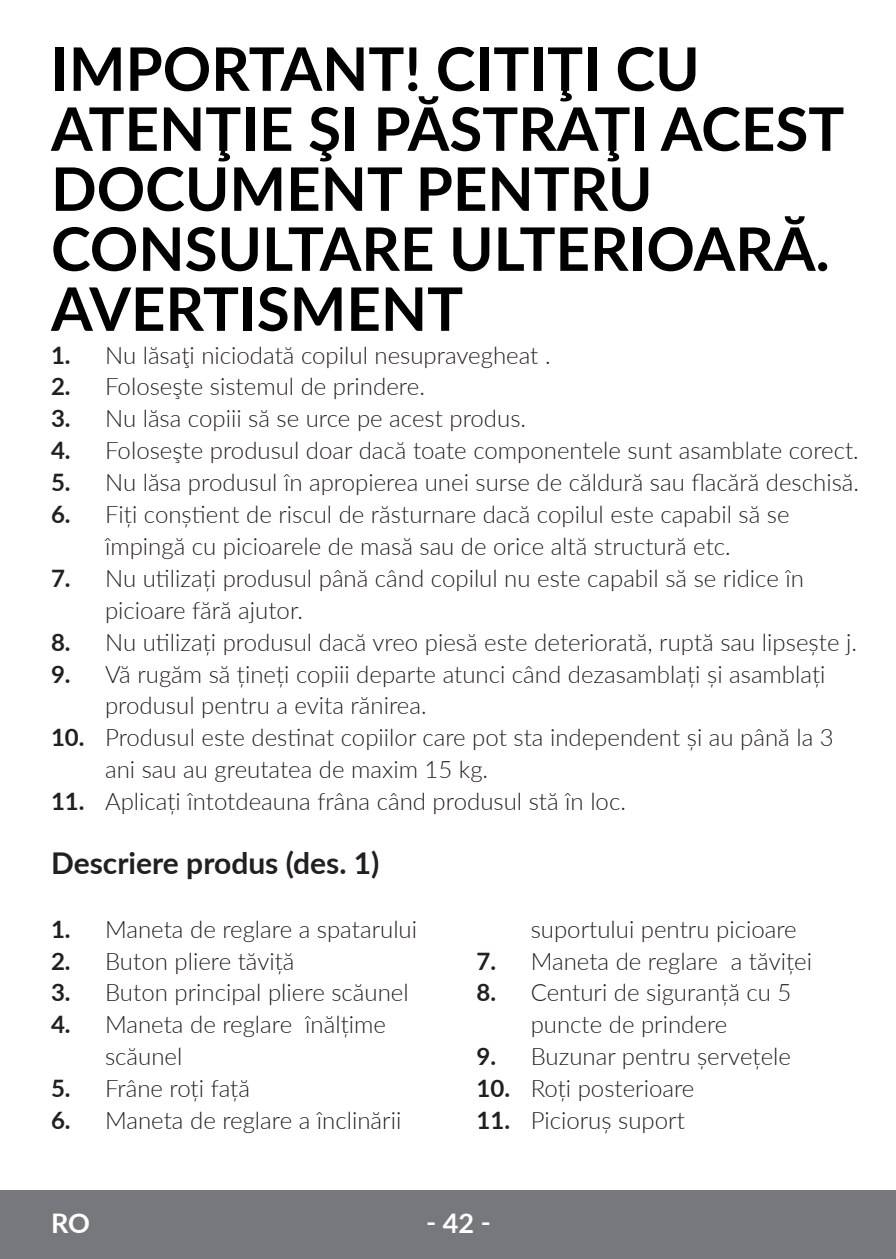
<style>
.page{position:relative;width:896px;height:1259px;background:#fff}
.page>*{position:absolute;margin:0;border:0;box-sizing:border-box;transform-origin:0 0}
.t1{font:700 60px/60px "Lato";color:#000}
.t2{font:700 30px "Lato";color:#231f20}
.t3{font:700 27px "Lato";color:#fff}
.t4{font:300 24px/31.8px "Lato";color:#231f20}
.s1{font-weight:700}
</style>
<div class="page">
<div style="left:0;top:1190px;width:895px;height:69px;background:#76787b"></div>
<h1 class="t1" style="left:51px;top:36px;width:794px">IMPORTANT! CITIŢI CU<br>ATENŢIE ŞI PĂSTRAŢI ACEST<br>DOCUMENT PENTRU<br>CONSULTARE ULTERIOARĂ.<br>AVERTISMENT</h1>
<p class="t4" style="left:51px;top:338px;width:501px"><span class="s1">1.</span> Nu lăsaţi niciodată copilul nesupravegheat .</p>
<p class="t4" style="left:51px;top:370px;width:375px"><span class="s1">2.</span> Foloseşte sistemul de prindere.</p>
<p class="t4" style="left:51px;top:402px;width:476px"><span class="s1">3.</span> Nu lăsa copiii să se urce pe acest produs.</p>
<p class="t4" style="left:51px;top:434px;width:809px"><span class="s1">4.</span> Foloseşte produsul doar dacă toate componentele sunt asamblate corect.</p>
<p class="t4" style="left:51px;top:466px;width:809px"><span class="s1">5.</span> Nu lăsa produsul în apropierea unei surse de căldură sau flacără deschisă.</p>
<p class="t4" style="left:51px;top:498px;width:740px;text-align:center"><span class="s1">6.</span> Fiți conștient de riscul de răsturnare dacă copilul este capabil să se împingă cu picioarele de masă sau de orice altă structură etc.</p>
<p class="t4" style="left:105px;top:561px;width:700px;text-indent:-54px"><span class="s1">7.</span> Nu utilizați produsul până când copilul nu este capabil să se ridice în picioare fără ajutor.</p>
<p class="t4" style="left:51px;top:625px;width:807px"><span class="s1">8.</span> Nu utilizați produsul dacă vreo piesă este deteriorată, ruptă sau lipsește j.</p>
<p class="t4" style="left:105px;top:657px;width:722px;text-indent:-54px"><span class="s1">9.</span> Vă rugăm să țineți copiii departe atunci când dezasamblați și asamblați produsul pentru a evita rănirea.</p>
<p class="t4" style="left:105px;top:721px;width:730px;text-indent:-54px"><span class="s1">10.</span> Produsul este destinat copiilor care pot sta independent și au până la 3 ani sau au greutatea de maxim 15 kg.</p>
<p class="t4" style="left:51px;top:785px;width:576px"><span class="s1">11.</span> Aplicați întotdeauna frâna când produsul stă în loc.</p>
<p class="t2" style="left:51px;top:841px;width:330px">Descriere produs (des. 1)</p>
<p class="t4" style="left:51px;top:912px;width:367px"><span class="s1">1.</span> Maneta de reglare a spatarului</p>
<p class="t4" style="left:51px;top:944px;width:245px"><span class="s1">2.</span> Buton pliere tăviță</p>
<p class="t4" style="left:51px;top:976px;width:359px"><span class="s1">3.</span> Buton principal pliere scăunel</p>
<p class="t4" style="left:105px;top:1008px;width:282px;text-indent:-54px"><span class="s1">4.</span> Maneta de reglare înălțime scăunel</p>
<p class="t4" style="left:51px;top:1072px;width:200px"><span class="s1">5.</span> Frâne roți față</p>
<p class="t4" style="left:51px;top:1104px;width:352px"><span class="s1">6.</span> Maneta de reglare a înclinării</p>
<p class="t4" style="left:530px;top:912px;width:267px">suportului pentru picioare</p>
<p class="t4" style="left:476px;top:944px;width:337px"><span class="s1">7.</span> Maneta de reglare a tăviței</p>
<p class="t4" style="left:476px;top:976px;width:316px;text-align:center"><span class="s1">8.</span> Centuri de siguranță cu 5 puncte de prindere</p>
<p class="t4" style="left:476px;top:1040px;width:316px"><span class="s1">9.</span> Buzunar pentru șervețele</p>
<p class="t4" style="left:476px;top:1072px;width:219px"><span class="s1">10.</span> Roți posterioare</p>
<p class="t4" style="left:476px;top:1104px;width:210px"><span class="s1">11.</span> Picioruș suport</p>
<p class="t3" style="left:51px;top:1207px;width:40px">RO</p>
<p class="t3" style="left:426px;top:1203px;width:66px">‑ 42 ‑</p>
</div>
